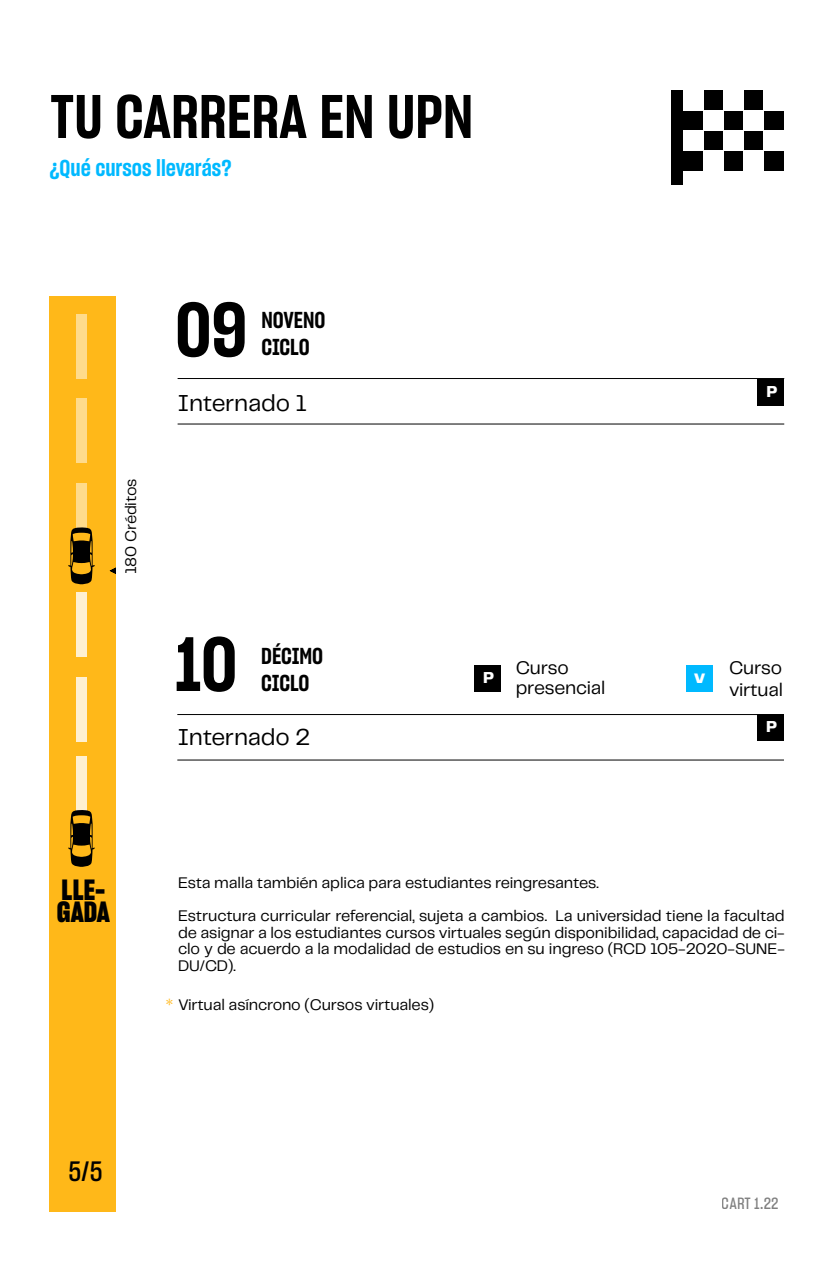
<style>
.page{position:relative;width:834px;height:1262px;background:#fff}
.page>*{position:absolute;margin:0;border:0;box-sizing:border-box;transform-origin:0 0}
.t1{font:75px "Sharp Grotesk Semi Bold 15";color:#000}
.t2{font:60px "Sharp Grotesk Semi Bold 15";color:#000}
.t3{font:28.5px/22px "Sharp Grotesk Bold 15";color:#000}
.t4{font:27.5px "Sharp Grotesk Medium 15";color:#000}
.t5{font:24px "PP Telegraf";letter-spacing:-.015em;color:#000}
.t6{font:22.5px/27px "Sharp Grotesk Semi Bold 15";letter-spacing:-.005em;color:#000}
.t7{font:22.5px "Sharp Grotesk Semi Bold 15";color:#00b9ff}
.t8{font:19px/20px "PP Telegraf";letter-spacing:-.01em;color:#000}
.t9{font:800 19px "Telegraf";color:#fff}
.t10{font:800 16.5px "Telegraf";color:#fff}
.t11{font:16px/16.5px "Telegraf";letter-spacing:-.01em;color:#000}
.t12{font:16px "PP Telegraf";letter-spacing:-.01em;color:#000}
.t13{font:16px "Sharp Grotesk Medium 15";color:#000}
.s1{font-size:20px;color:#ffb819}
</style>
<div class="page">
<hr style="left:177px;top:760px;width:607px;height:1px;background:#000">
<div style="left:474px;top:665px;width:27px;height:27px;background:#000"></div>
<div style="left:686px;top:665px;width:27px;height:27px;background:#00b9ff"></div>
<hr style="left:177px;top:714px;width:607px;height:1px;background:#000">
<hr style="left:178px;top:378px;width:606px;height:1px;background:#000">
<hr style="left:178px;top:424px;width:606px;height:1px;background:#000">
<div style="left:703px;top:90px;width:20px;height:20px;background:#000"></div>
<div style="left:744px;top:90px;width:20px;height:20px;background:#000"></div>
<div style="left:683px;top:110px;width:20px;height:20px;background:#000"></div>
<div style="left:723px;top:110px;width:21px;height:20px;background:#000"></div>
<div style="left:764px;top:110px;width:20px;height:20px;background:#000"></div>
<div style="left:703px;top:130px;width:20px;height:20px;background:#000"></div>
<div style="left:744px;top:130px;width:20px;height:20px;background:#000"></div>
<div style="left:683px;top:150px;width:20px;height:20px;background:#000"></div>
<div style="left:723px;top:150px;width:21px;height:20px;background:#000"></div>
<div style="left:764px;top:150px;width:20px;height:20px;background:#000"></div>
<div style="left:671px;top:90px;width:12px;height:94px;background:#000"></div>
<div style="left:49px;top:296px;width:67px;height:916px;background:#ffb819"></div>
<div style="left:76px;top:677px;width:11px;height:65px;background:#fff0d1"></div>
<div style="left:76px;top:592px;width:11px;height:65px;background:#fff0d1"></div>
<div style="left:76px;top:399px;width:11px;height:64px;background:#ffdb8b"></div>
<div style="left:76px;top:483px;width:11px;height:47px;background:#ffdb8b"></div>
<div style="left:76px;top:314px;width:11px;height:65px;background:#ffdb8b"></div>
<svg style="left:109px;top:567px;width:7px;height:7px"></svg>
<svg style="left:68px;top:527px;width:27px;height:57px"></svg>
<div style="left:757px;top:379px;width:27px;height:27px;background:#000"></div>
<div style="left:757px;top:714px;width:27px;height:27px;background:#000"></div>
<div style="left:76px;top:756px;width:11px;height:57px;background:#fff0d1"></div>
<svg style="left:68px;top:810px;width:27px;height:57px"></svg>
<h2 class="t2" style="left:50px;top:75px;width:425px">TU CARRERA EN UPN</h2>
<h3 class="t7" style="left:49px;top:152px;width:184px">¿Qué cursos llevarás?</h3>
<p class="t12" style="left:120px;top:574px;width:97px;rotate:-90deg">180 Créditos</p>
<h1 class="t1" style="left:175px;top:277px;width:74px">09</h1>
<h3 class="t6" style="left:262px;top:306px;width:66px">NOVENO<br>CICLO</h3>
<h3 class="t5" style="left:178px;top:387px;width:131px">Internado 1</h3>
<h1 class="t1" style="left:175px;top:612px;width:64px">10</h1>
<h3 class="t6" style="left:261px;top:642px;width:63px">DÉCIMO<br>CICLO</h3>
<h3 class="t5" style="left:177px;top:721px;width:135px">Internado 2</h3>
<p class="t10" style="left:766px;top:381px;width:12px">P</p>
<p class="t8" style="left:516px;top:657px;width:91px">Curso presencial</p>
<p class="t8" style="left:729px;top:655px;width:55px;line-height:22.8px">Curso virtual</p>
<p class="t10" style="left:483px;top:666px;width:12px">P</p>
<p class="t9" style="left:694px;top:664px;width:13px">v</p>
<p class="t10" style="left:766px;top:716px;width:12px">P</p>
<h3 class="t3" style="left:57px;top:878px;width:55px">LLE-<br>GADA</h3>
<p class="t11" style="left:178px;top:866px;width:608px;line-height:33px">Esta malla también aplica para estudiantes reingresantes.<br>Estructura curricular referencial, sujeta a cambios. La universidad tiene la facultad</p>
<p class="t11" style="left:178px;top:923px;width:608px;text-align:justify">de asignar a los estudiantes cursos virtuales según disponibilidad, capacidad de ci&shy;clo y de acuerdo a la modalidad de estudios en su ingreso (RCD 105-2020-SUNE-DU/CD).</p>
<p class="t11" style="left:166px;top:996px;width:270px"><span class="s1">*</span> Virtual asíncrono (Cursos virtuales)</p>
<h3 class="t4" style="left:68px;top:1152px;width:36px">5/5</h3>
<p class="t13" style="left:722px;top:1192px;width:58px">CART 1.22</p>
</div>
